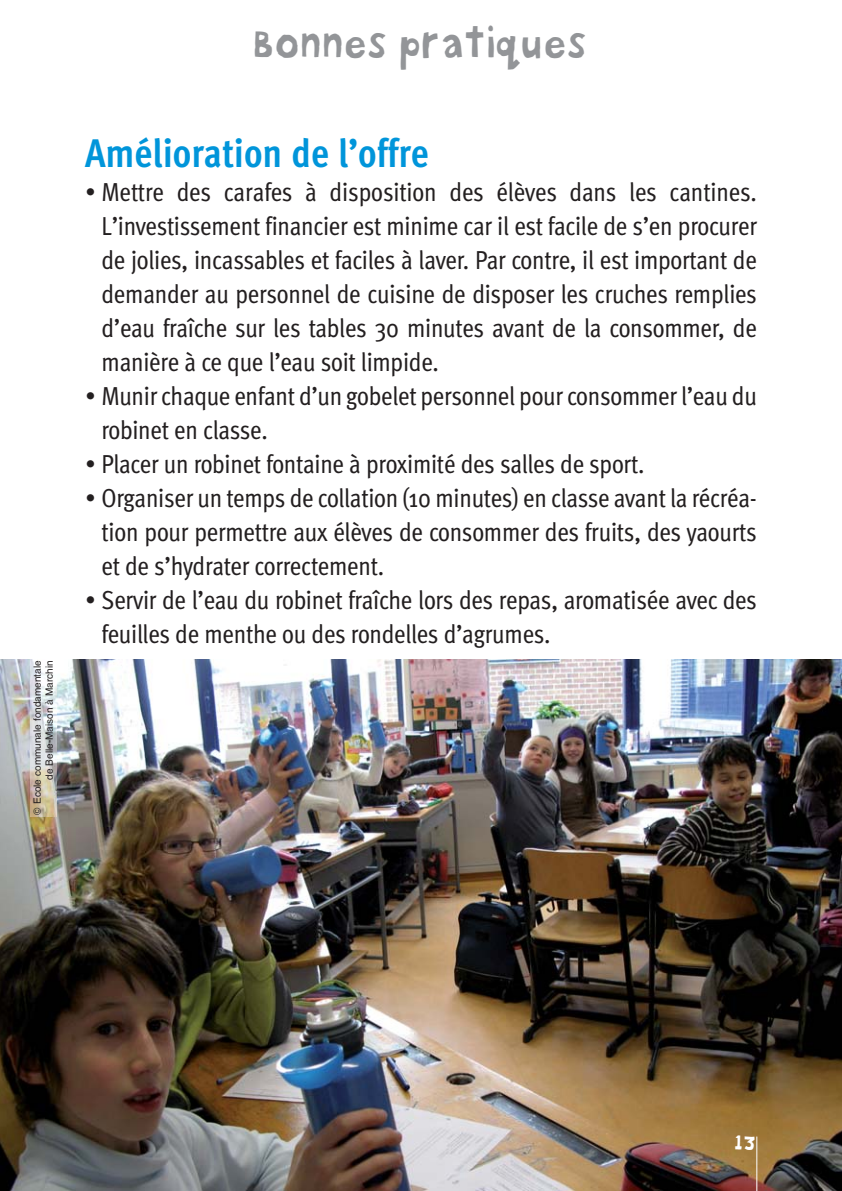
<style>
.page{position:relative;width:842px;height:1191px;background:#fff}
.page>*{position:absolute;margin:0;border:0;box-sizing:border-box;transform-origin:0 0}
.t1{font:700 40px "Meta Cond";color:#0095da}
.t2{font:40px "Bokka Solid";letter-spacing:-.07em;color:#939598}
.t3{font:26px/34px "Meta Cond";letter-spacing:-.01em;color:#231f20;text-align:justify}
.t4{font:20px "Bokka Solid";color:#fff}
.t5{font:10px/12px "Helvetica";color:#231f20;text-align:right}
</style>
<div class="page">
<img style="left:0;top:659px;width:842px;height:532px">
<img style="left:30px;top:659px;width:27px;height:157px">
<hr style="left:756px;top:1136px;width:1px;height:55px;background:#fff">
<p class="t5" style="left:32px;top:814px;width:155px;rotate:-90deg">© Ecole communale fondamentale de Belle-Maison à Marchin</p>
<h1 class="t2" style="left:252px;top:25px;width:339px">Bonnes pratiques</h1>
<h1 class="t1" style="left:85px;top:138px;width:345px">Amélioration de l’offre</h1>
<p class="t3" style="left:102px;top:177px;width:657px;text-indent:-16px">• Mettre des carafes à disposition des élèves dans les cantines.<br>L’investissement financier est minime car il est facile de s’en procurer de jolies, incassables et faciles à laver. Par contre, il est important de demander au personnel de cuisine de disposer les cruches remplies d’eau fraîche sur les tables 30 minutes avant de la consommer, de manière à ce que l’eau soit limpide.</p>
<p class="t3" style="left:102px;top:381px;width:657px;text-indent:-16px">• Munir chaque enfant d’un gobelet personnel pour consommer l’eau du robinet en classe.</p>
<p class="t3" style="left:85px;top:449px;width:561px">• Placer un robinet fontaine à proximité des salles de sport.</p>
<p class="t3" style="left:102px;top:483px;width:657px;text-indent:-16px">• Organiser un temps de collation (10 minutes) en classe avant la récréa&shy;tion pour permettre aux élèves de consommer des fruits, des yaourts et de s’hydrater correctement.</p>
<p class="t3" style="left:102px;top:585px;width:657px;text-indent:-16px">• Servir de l’eau du robinet fraîche lors des repas, aromatisée avec des feuilles de menthe ou des rondelles d’agrumes.</p>
<p class="t4" style="left:734px;top:1134px;width:25px">13</p>
</div>
